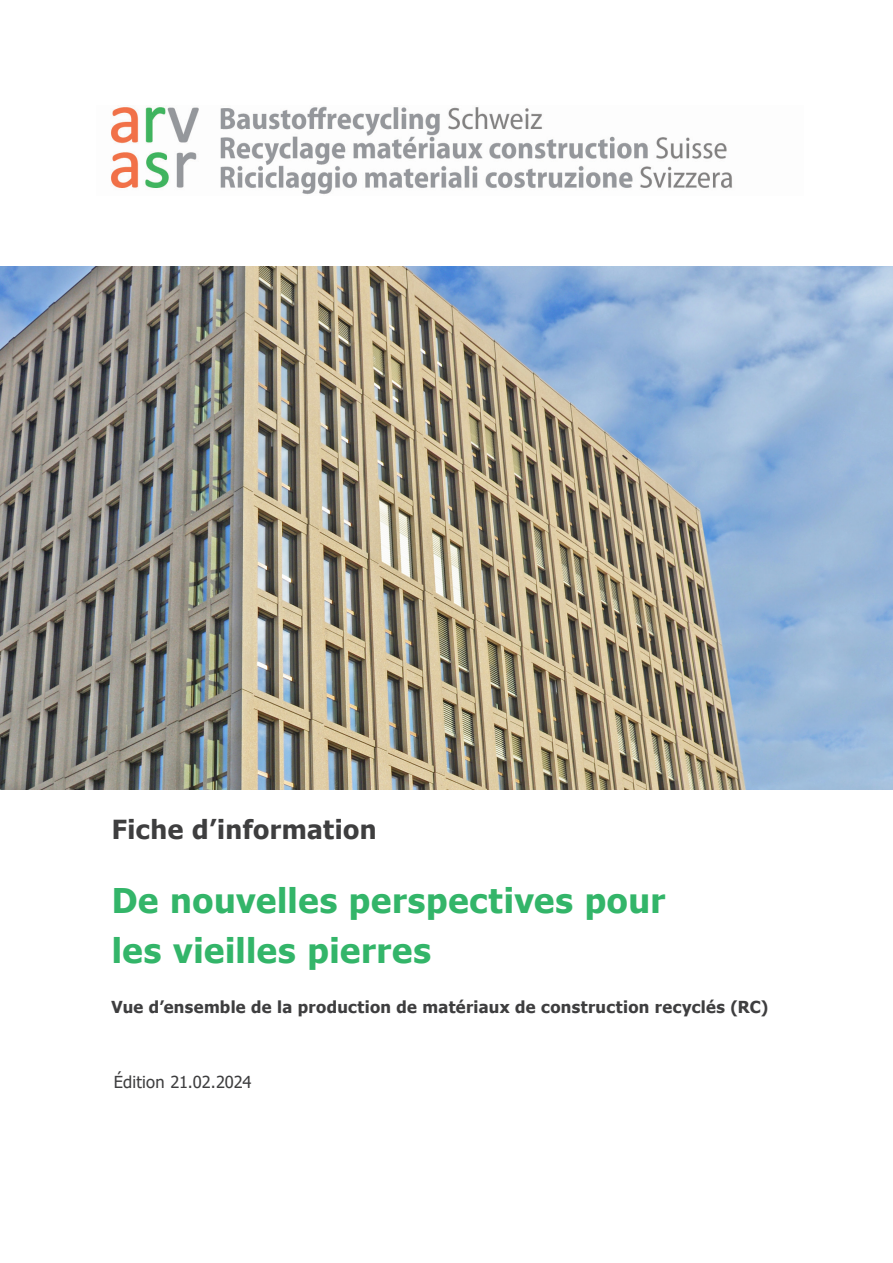
<style>
.page{position:relative;width:893px;height:1263px;background:#fff}
.page>*{position:absolute;margin:0;border:0;box-sizing:border-box;transform-origin:0 0}
.t1{font:700 34.05px/49.8px "Tahoma";letter-spacing:.02em;color:#33b569}
.t2{font:700 26.25px "Tahoma";letter-spacing:.015em;color:#3e3e3f}
.t3{font:700 16.5px "Tahoma";letter-spacing:.02em;color:#3e3e3f}
.t4{font:16.5px "Tahoma";letter-spacing:.01em;color:#3e3e3f}
</style>
<div class="page">
<img style="left:111px;top:106px;width:622px;height:89px">
<img style="left:0;top:267px;width:893px;height:522px">
<h2 class="t2" style="left:112px;top:811px;width:266px">Fiche d’information</h2>
<h1 class="t1" style="left:112px;top:877px;width:555px">De nouvelles perspectives pour les vieilles pierres</h1>
<p class="t3" style="left:112px;top:995px;width:658px">Vue d’ensemble de la production de matériaux de construction recyclés (RC)</p>
<p class="t4" style="left:114px;top:1070px;width:139px">Édition 21.02.2024</p>
</div>
